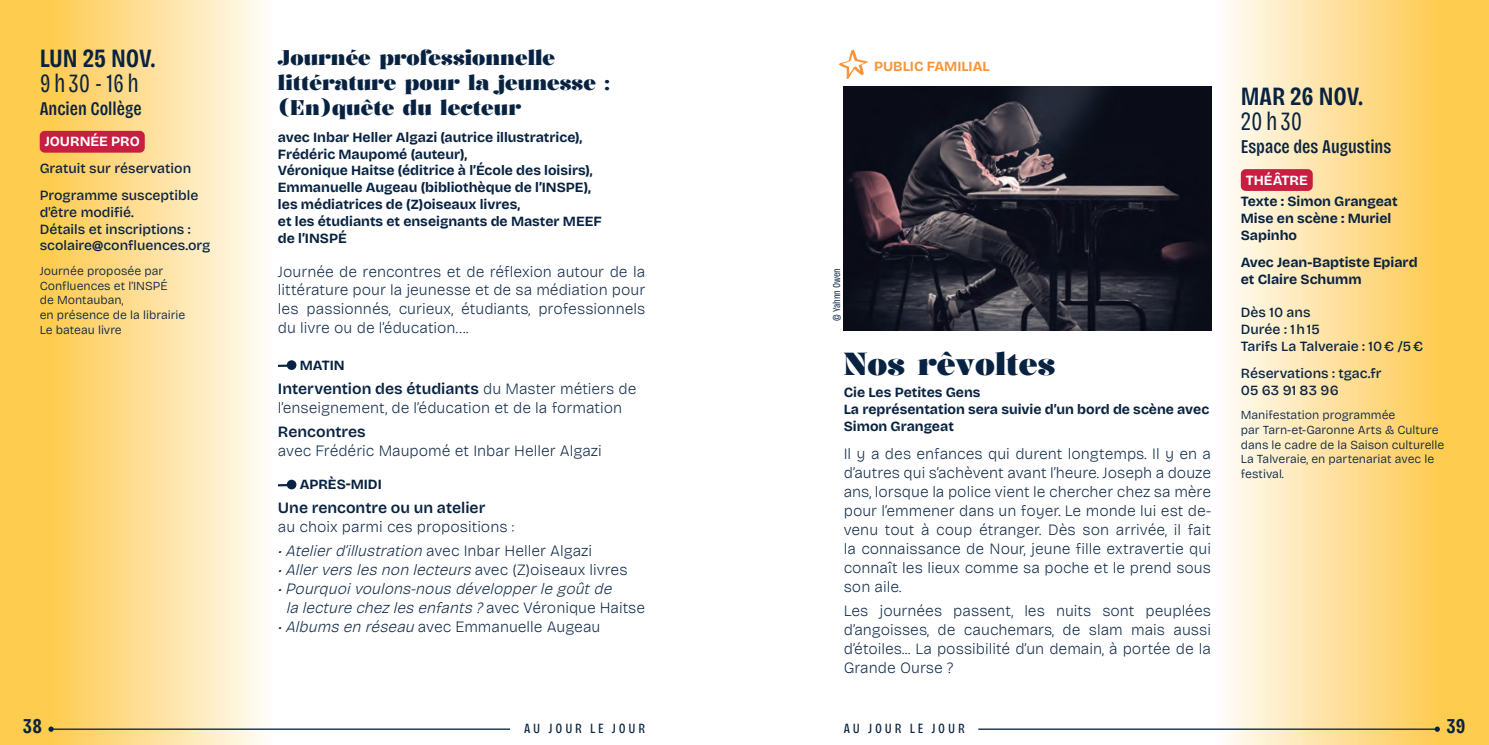
<style>
.page{position:relative;width:1489px;height:745px;background:#fff}
.page>*{position:absolute;margin:0;border:0;box-sizing:border-box;transform-origin:0 0}
.t1{font:100 31.5px "Kalnia";color:#082241}
.t2{font:600 26.25px "Bricolage Grotesque Condensed";color:#082241}
.t3{font:300 26.25px "Bricolage Grotesque Condensed";letter-spacing:.125em;color:#082241}
.t4{font:100 21px/25.2px "Kalnia";color:#082241}
.t5{font:600 21px "Bricolage Grotesque Condensed";color:#082241}
.t6{font:500 19.25px "Bricolage Grotesque Condensed";color:#082241}
.t7{font:200 15.75px/18.9px "Bricolage Grotesque";color:#082241;text-align:justify}
.t8{font:italic 200 15.75px/18.9px "Bricolage Grotesque";color:#082241}
.t9{font:600 15.75px "Bricolage Grotesque";color:#082241}
.t10{font:700 14px/16.8px "Bricolage Grotesque";color:#082241}
.t11{font:500 14px/16.8px "Bricolage Grotesque";color:#082241}
.t12{font:14px "Bricolage Grotesque Condensed";letter-spacing:.2em;color:#082241}
.t13{font:700 14px "Bricolage Grotesque";color:#fff}
.t14{font:700 14px "Bricolage Grotesque";color:#f79437}
.t15{font:300 12.25px/14.7px "Bricolage Grotesque";color:#082241}
.t16{font:300 10.5px "Bricolage Grotesque Condensed";color:#082241}
.s1{font-family:"Avenir LT Std";font-weight:800}
.s2{font-weight:600}
.s3{font-style:normal}
.s4{font-style:italic}
</style>
<div class="page">
<svg style="left:0;top:0;width:273px;height:744px;background:#fdde95"></svg>
<svg style="left:1215px;top:0;width:273px;height:744px;background:#fddf95"></svg>
<hr style="left:978px;top:728px;width:459px;height:1px;background:#082241">
<svg style="left:1434px;top:726px;width:5px;height:5px"></svg>
<hr style="left:51px;top:728px;width:459px;height:1px;background:#082241">
<svg style="left:48px;top:726px;width:6px;height:5px"></svg>
<div style="left:40px;top:131px;width:105px;height:21px;background:#c71e41;border-radius:5px"></div>
<svg style="left:278px;top:360px;width:18px;height:10px"></svg>
<svg style="left:278px;top:479px;width:18px;height:10px"></svg>
<svg style="left:838px;top:49px;width:30px;height:30px"></svg>
<img style="left:843px;top:87px;width:367px;height:243px">
<div style="left:1240px;top:169px;width:72px;height:22px;background:#c71e41;border-radius:5px"></div>
<h2 class="t2" style="left:40px;top:38px;width:116px">LUN 25 NOV.</h2>
<h2 class="t3" style="left:40px;top:63px;width:101px">9h30 - 16h</h2>
<p class="t6" style="left:40px;top:93px;width:103px">Ancien Collège</p>
<p class="t13" style="left:45px;top:130px;width:97px">JOURNÉE PRO</p>
<p class="t11" style="left:40px;top:154px;width:160px;line-height:26.8px">Gratuit sur réservation<br>Programme susceptible</p>
<p class="t11" style="left:40px;top:203px;width:172px">d'être modifié.<br>Détails et inscriptions : scolaire<span class="s1">@</span>confluences.org</p>
<p class="t15" style="left:40px;top:262px;width:147px">Journée proposée par<br>Confluences et l’INSPÉ<br>de Montauban,<br>en présence de la librairie<br>Le bateau livre</p>
<h3 class="t4" style="left:278px;top:44px;width:333px">Journée professionnelle littérature pour la jeunesse : (En)quête du lecteur</h3>
<p class="t10" style="left:278px;top:128px;width:325px">avec Inbar Heller Algazi (autrice illustratrice), Frédéric Maupomé (auteur),<br>Véronique Haitse (éditrice à l’École des loisirs), Emmanuelle Augeau (bibliothèque de l’INSPE), les médiatrices de (Z)oiseaux livres,<br>et les étudiants et enseignants de Master MEEF de l’INSPÉ</p>
<p class="t7" style="left:278px;top:260px;width:369px">Journée de rencontres et de réflexion autour de la littérature pour la jeunesse et de sa médiation pour les passionnés, curieux, étudiants, professionnels du livre ou de l’éducation….</p>
<p class="t10" style="left:300px;top:356px;width:46px">MATIN</p>
<p class="t7" style="left:278px;top:378px;width:360px"><span class="s2">Intervention des étudiants</span> du Master métiers de l’enseignement, de l’éducation et de la formation</p>
<p class="t9" style="left:278px;top:418px;width:89px">Rencontres</p>
<p class="t7" style="left:278px;top:439px;width:325px">avec Frédéric Maupomé et Inbar Heller Algazi</p>
<p class="t10" style="left:300px;top:475px;width:84px">APRÈS-MIDI</p>
<p class="t9" style="left:278px;top:495px;width:209px">Une rencontre ou un atelier</p>
<p class="t7" style="left:278px;top:516px;width:238px">au choix parmi ces propositions :</p>
<p class="t8" style="left:278px;top:540px;width:316px">•Atelierd’illustration<span class="s3">a v e c I n b a r H e l l e r A l g a z i</span></p>
<p class="t8" style="left:278px;top:559px;width:351px">•Allerverslesnonlecteurs<span class="s3">a ve c (Z) o i s e a u x l i v re s</span></p>
<p class="t8" style="left:286px;top:577px;width:361px;text-indent:-8px">•Pourquoivoulons-nousdévelopperlegoûtde lalecturechezlesenfants?<span class="s3">a v e c Vé ro n i q u e H a i t s e</span></p>
<p class="t7" style="left:278px;top:615px;width:324px"><span class="s4">•Albumsenréseau</span>avec Emmanuelle Augeau</p>
<p class="t14" style="left:874px;top:55px;width:117px">PUBLIC FAMILIAL</p>
<p class="t16" style="left:828px;top:321px;width:54px;rotate:-90deg">© Yahnn Owen</p>
<h1 class="t1" style="left:843px;top:345px;width:213px">Nos rêvoltes</h1>
<p class="t10" style="left:843px;top:383px;width:367px">Cie Les Petites Gens<br>La représentation sera suivie d’un bord de scène avec<br>Simon Grangeat</p>
<p class="t7" style="left:843px;top:443px;width:369px">Il y a des enfances qui durent longtemps. Il y en a d’autres qui s’achèvent avant l’heure. Joseph a douze ans, lorsque la police vient le chercher chez sa mère pour l’emmener dans un foyer. Le monde lui est de&shy;venu tout à coup étranger. Dès son arrivée, il fait la connaissance de Nour, jeune fille extravertie qui connaît les lieux comme sa poche et le prend sous son aile.</p>
<p class="t7" style="left:843px;top:599px;width:369px">Les journées passent, les nuits sont peuplées d’angoisses, de cauchemars, de slam mais aussi d’étoiles... La possibilité d’un demain, à portée de la Grande Ourse ?</p>
<h2 class="t2" style="left:1240px;top:76px;width:123px">MAR 26 NOV.</h2>
<h2 class="t3" style="left:1240px;top:101px;width:63px">20h30</h2>
<p class="t6" style="left:1240px;top:132px;width:152px">Espace des Augustins</p>
<p class="t13" style="left:1245px;top:168px;width:63px">THÉÂTRE</p>
<p class="t10" style="left:1240px;top:192px;width:158px">Texte : Simon Grangeat<br>Mise en scène : Muriel<br>Sapinho</p>
<p class="t10" style="left:1240px;top:253px;width:178px">Avec Jean-Baptiste Epiard et Claire Schumm</p>
<p class="t11" style="left:1240px;top:303px;width:184px">Dès 10 ans<br>Durée : 1h15<br>Tarifs La Talveraie : 10€ /5€</p>
<p class="t11" style="left:1240px;top:363px;width:142px">Réservations : tgac.fr<br>05 63 91 83 96</p>
<p class="t15" style="left:1240px;top:406px;width:205px">Manifestation programmée<br>par Tarn-et-Garonne Arts &amp; Culture dans le cadre de la Saison culturelle<br>La Talveraie, en partenariat avec le festival.</p>
<h3 class="t5" style="left:23px;top:709px;width:20px">38</h3>
<p class="t12" style="left:524px;top:717px;width:122px">AU JOUR LE JOUR</p>
<p class="t12" style="left:843px;top:717px;width:122px">AU JOUR LE JOUR</p>
<h3 class="t5" style="left:1446px;top:709px;width:20px">39</h3>
</div>
